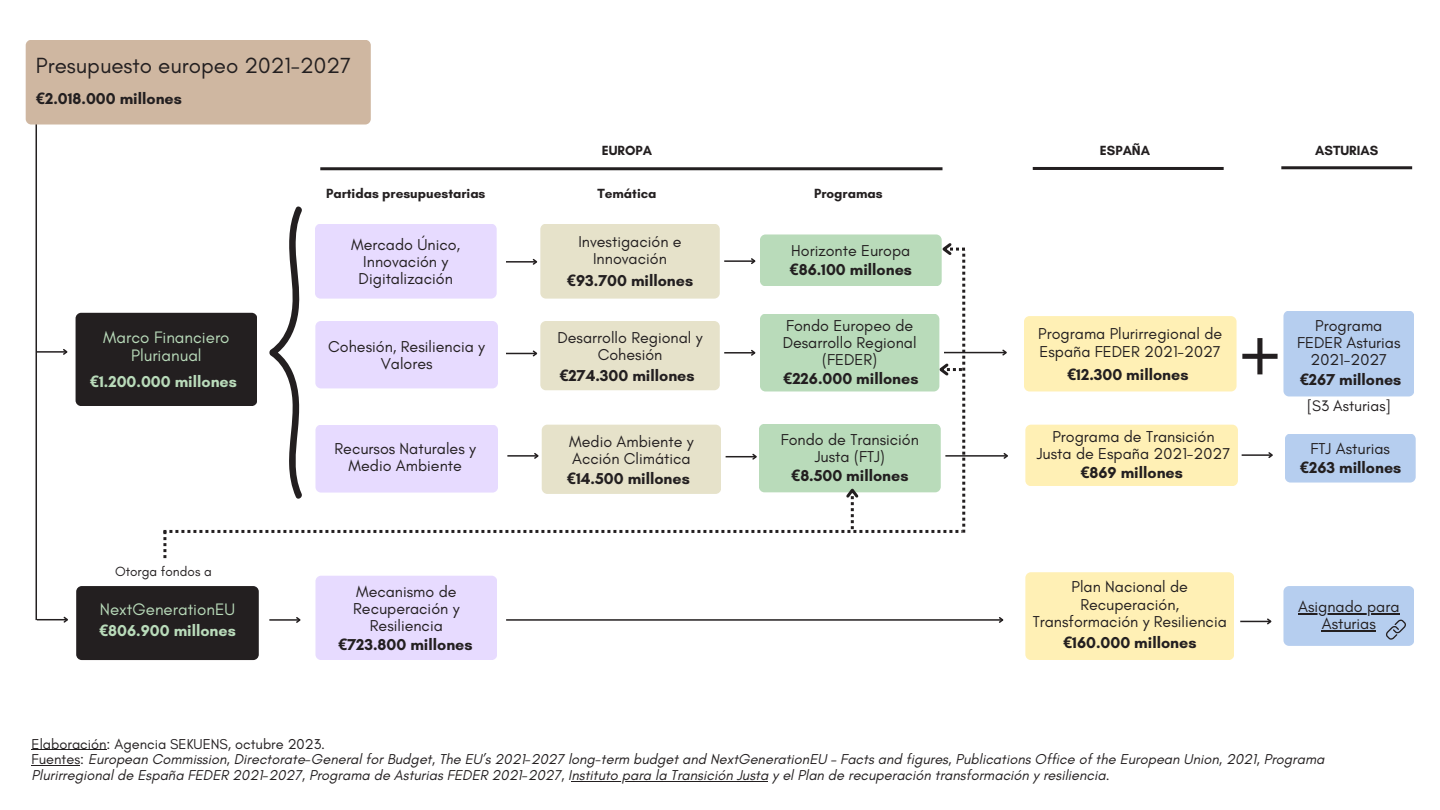
<style>
.page{position:relative;width:1440px;height:810px;background:#fff}
.page>*{position:absolute;margin:0;border:0;box-sizing:border-box;transform-origin:0 0}
.t1{font:75px "Open Sans";color:#231f20}
.t2{font:22.4px "Glacial Indifference";color:#231f20}
.t3{font:16.9px/18.4px "Glacial Indifference";color:#b9dbba;text-align:center}
.t4{font:16.1px/17.1px "Glacial Indifference";color:#231f20;text-align:center}
.t5{font:700 16.1px "Glacial Indifference";color:#231f20}
.t6{font:700 16.1px "Glacial Indifference";color:#b9dbba}
.t7{font:15.5px "Glacial Indifference";color:#231f20}
.t8{font:italic 14.6px/15.8px "Glacial Indifference";color:#231f20}
.t9{font:14.6px "Glacial Indifference";color:#231f20}
.t10{font:700 13.5px "Glacial Indifference";color:#231f20}
.t11{font:13.5px "Glacial Indifference";color:#231f20}
.s1{font-family:"Noto Sans"}
.s2{font-style:normal}
</style>
<div class="page">
<hr style="left:320px;top:167px;width:623px;height:3px;background:#231f20">
<hr style="left:36px;top:112px;width:1px;height:508px;background:#231f20">
<hr style="left:36px;top:351px;width:31px;height:2px;background:#231f20">
<svg style="left:62px;top:349px;width:6px;height:6px"></svg>
<hr style="left:37px;top:619px;width:30px;height:1px;background:#231f20">
<svg style="left:62px;top:616px;width:6px;height:7px"></svg>
<div style="left:26px;top:40px;width:345px;height:85px;background:#cfb7a1;border-radius:6px"></div>
<div style="left:76px;top:313px;width:181px;height:93px;background:#231f20;border-radius:6px"></div>
<div style="left:76px;top:586px;width:183px;height:74px;background:#231f20;border-radius:6px"></div>
<hr style="left:1033px;top:167px;width:191px;height:3px;background:#231f20">
<hr style="left:269px;top:619px;width:31px;height:2px;background:#231f20">
<svg style="left:295px;top:617px;width:6px;height:6px"></svg>
<hr style="left:1281px;top:166px;width:131px;height:3px;background:#231f20">
<div style="left:1283px;top:586px;width:131px;height:60px;background:#b6ceef;border-radius:6px"></div>
<hr style="left:1298px;top:613px;width:102px;height:2px;background:#231f20">
<hr style="left:1322px;top:630px;width:54px;height:2px;background:#231f20">
<div style="left:1285px;top:434px;width:131px;height:49px;background:#b6ceef;border-radius:6px"></div>
<hr style="left:506px;top:619px;width:497px;height:2px;background:#231f20">
<svg style="left:998px;top:617px;width:6px;height:6px"></svg>
<hr style="left:944px;top:352px;width:62px;height:1px;background:#231f20">
<svg style="left:1001px;top:349px;width:6px;height:7px"></svg>
<hr style="left:945px;top:455px;width:62px;height:2px;background:#231f20">
<svg style="left:1002px;top:453px;width:6px;height:6px"></svg>
<hr style="left:1242px;top:454px;width:30px;height:2px;background:#231f20">
<svg style="left:1267px;top:452px;width:6px;height:6px"></svg>
<hr style="left:1240px;top:621px;width:31px;height:1px;background:#231f20">
<svg style="left:1266px;top:618px;width:6px;height:7px"></svg>
<svg style="left:1386px;top:619px;width:20px;height:21px"></svg>
<svg style="left:163px;top:206px;width:802px;height:352px"></svg>
<div style="left:315px;top:576px;width:182px;height:84px;background:#e7dbff;border-radius:6px"></div>
<div style="left:1025px;top:572px;width:209px;height:88px;background:#fff0b5;border-radius:6px"></div>
<div style="left:1024px;top:316px;width:213px;height:75px;background:#fff0b5;border-radius:6px"></div>
<div style="left:1025px;top:425px;width:213px;height:61px;background:#fff0b5;border-radius:6px"></div>
<hr style="left:32px;top:749px;width:75px;height:1px;background:#231f20">
<hr style="left:32px;top:765px;width:48px;height:1px;background:#231f20">
<hr style="left:572px;top:781px;width:196px;height:1px;background:#231f20">
<div style="left:1283px;top:311px;width:131px;height:85px;background:#b6ceef;border-radius:6px"></div>
<p class="t2" style="left:36px;top:52px;width:317px">Presupuesto europeo 2021-2027</p>
<p class="t5" style="left:36px;top:89px;width:148px"><span class="s1">€</span>2.018.000 millones</p>
<p class="t10" style="left:602px;top:142px;width:52px">EUROPA</p>
<p class="t10" style="left:326px;top:186px;width:161px">Partidas presupuestarias</p>
<p class="t10" style="left:597px;top:186px;width:61px">Temática</p>
<p class="t10" style="left:814px;top:186px;width:70px">Programas</p>
<p class="t3" style="left:103px;top:328px;width:128px">Marco Financiero<br>Plurianual</p>
<p class="t6" style="left:90px;top:372px;width:148px"><span class="s1">€</span>1.200.000 millones</p>
<p class="t11" style="left:115px;top:563px;width:98px">Otorga fondos a</p>
<p class="t3" style="left:100px;top:600px;width:137px">NextGenerationEU</p>
<p class="t6" style="left:99px;top:621px;width:138px"><span class="s1">€</span>806.900 millones</p>
<p class="t4" style="left:351px;top:236px;width:111px">Mercado Único,<br>Innovación y<br>Digitalización</p>
<p class="t4" style="left:328px;top:338px;width:158px">Cohesión, Resiliencia y<br>Valores</p>
<p class="t4" style="left:578px;top:233px;width:105px">Investigación e<br>Innovación</p>
<p class="t5" style="left:567px;top:271px;width:128px"><span class="s1">€</span>93.700 millones</p>
<p class="t4" style="left:557px;top:329px;width:147px">Desarrollo Regional y<br>Cohesión</p>
<p class="t5" style="left:559px;top:365px;width:137px"><span class="s1">€</span>274.300 millones</p>
<p class="t4" style="left:335px;top:440px;width:143px">Recursos Naturales y<br>Medio Ambiente</p>
<p class="t4" style="left:569px;top:433px;width:126px;text-align:left">Medio Ambiente y<br>Acción Climática</p>
<p class="t5" style="left:567px;top:469px;width:124px"><span class="s1">€</span>14.500 millones</p>
<p class="t4" style="left:353px;top:582px;width:108px">Mecanismo de<br>Recuperación y<br>Resiliencia</p>
<p class="t5" style="left:338px;top:635px;width:136px"><span class="s1">€</span>723.800 millones</p>
<p class="t4" style="left:791px;top:242px;width:121px">Horizonte Europa</p>
<p class="t5" style="left:790px;top:259px;width:124px"><span class="s1">€</span>86.100 millones</p>
<p class="t4" style="left:783px;top:317px;width:135px">Fondo Europeo de<br>Desarrollo Regional (FEDER)</p>
<p class="t5" style="left:783px;top:368px;width:137px"><span class="s1">€</span>226.000 millones</p>
<p class="t4" style="left:781px;top:431px;width:140px">Fondo de Transición<br>Justa (FTJ)</p>
<p class="t5" style="left:791px;top:466px;width:119px"><span class="s1">€</span>8.500 millones</p>
<p class="t10" style="left:1100px;top:142px;width:52px">ESPAÑA</p>
<p class="t10" style="left:1315px;top:142px;width:65px">ASTURIAS</p>
<p class="t4" style="left:1038px;top:325px;width:185px;text-align:left">Programa Plurirregional de<br>España FEDER 2021-2027</p>
<p class="t5" style="left:1067px;top:365px;width:123px"><span class="s1">€</span>12.300 millones</p>
<p class="t1" style="left:1239px;top:303px;width:44px">+</p>
<p class="t4" style="left:1037px;top:428px;width:195px">Programa de Transición<br>Justa de España 2021-2027</p>
<p class="t5" style="left:1080px;top:463px;width:104px"><span class="s1">€</span>869 millones</p>
<p class="t4" style="left:1297px;top:317px;width:105px">Programa<br>FEDER Asturias<br>2021-2027</p>
<p class="t5" style="left:1300px;top:370px;width:103px"><span class="s1">€</span>267 millones</p>
<p class="t7" style="left:1307px;top:396px;width:86px">[S3 Asturias]</p>
<p class="t4" style="left:1311px;top:440px;width:81px">FTJ Asturias</p>
<p class="t5" style="left:1300px;top:457px;width:103px"><span class="s1">€</span>263 millones</p>
<p class="t4" style="left:1033px;top:578px;width:196px">Plan Nacional de<br>Recuperación,<br>Transformación y Resiliencia</p>
<p class="t5" style="left:1063px;top:633px;width:135px"><span class="s1">€</span>160.000 millones</p>
<p class="t4" style="left:1298px;top:597px;width:103px">Asignado para<br>Asturias</p>
<p class="t9" style="left:32px;top:735px;width:295px">Elaboración: Agencia SEKUENS, octubre 2023.</p>
<p class="t8" style="left:32px;top:751px;width:1294px"><span class="s2">Fuentes:</span> European Commission, Directorate-General for Budget, The EU’s 2021-2027 long-term budget and NextGenerationEU – Facts and figures, Publications Office of the European Union, 2021, Programa<br>Plurirregional de España FEDER 2021-2027, Programa de Asturias FEDER 2021-2027, Instituto para la Transición Justa y el Plan de recuperación transformación y resiliencia<span class="s2">.</span></p>
</div>
